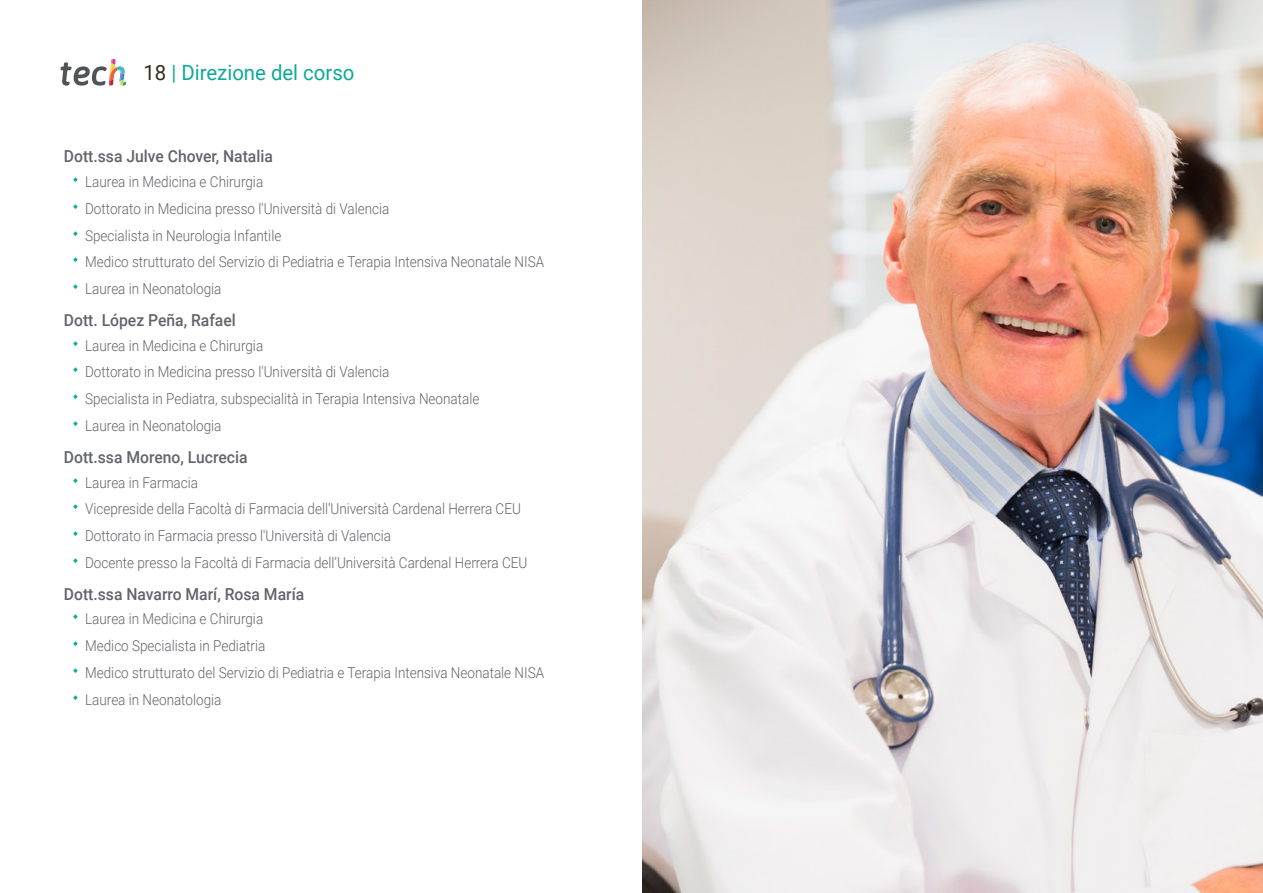
<style>
.page{position:relative;width:1263px;height:893px;background:#fff}
.page>*{position:absolute;margin:0;border:0;box-sizing:border-box;transform-origin:0 0}
.t1{font:21px "Roboto";color:#0ea996}
.t2{font:500 16.5px "Roboto";color:#61646a;scale:.95 1}
.t3{font:300 15px/26.7px "Roboto";color:#61646a;scale:.9 1}
.s1{color:#312e20}
</style>
<div class="page">
<img style="left:642px;top:0;width:621px;height:893px">
<svg style="left:61px;top:59px;width:65px;height:27px"></svg>
<h1 class="t1" style="left:144px;top:57px;width:213px"><span class="s1">18</span> | Direzione del corso</h1>
<p class="t2" style="left:64px;top:145px;width:222px">Dott.ssa Julve Chover, Natalia</p>
<p class="t3" style="left:85px;top:168px;width:511px">Laurea in Medicina e Chirurgia<br>Dottorato in Medicina presso l'Università di Valencia<br>Specialista in Neurologia Infantile<br>Medico strutturato del Servizio di Pediatria e Terapia Intensiva Neonatale NISA Laurea in Neonatologia</p>
<p class="t2" style="left:64px;top:309px;width:182px">Dott. López Peña, Rafael</p>
<p class="t3" style="left:85px;top:331px;width:439px">Laurea in Medicina e Chirurgia<br>Dottorato in Medicina presso l'Università di Valencia<br>Specialista in Pediatra, subspecialità in Terapia Intensiva Neonatale Laurea in Neonatologia</p>
<p class="t2" style="left:64px;top:445px;width:195px">Dott.ssa Moreno, Lucrecia</p>
<p class="t3" style="left:85px;top:468px;width:493px">Laurea in Farmacia<br>Vicepreside della Facoltà di Farmacia dell’Università Cardenal Herrera CEU Dottorato in Farmacia presso l'Università di Valencia<br>Docente presso la Facoltà di Farmacia dell’Università Cardenal Herrera CEU</p>
<p class="t2" style="left:64px;top:582px;width:255px">Dott.ssa Navarro Marí, Rosa María</p>
<p class="t3" style="left:85px;top:605px;width:511px">Laurea in Medicina e Chirurgia<br>Medico Specialista in Pediatria<br>Medico strutturato del Servizio di Pediatria e Terapia Intensiva Neonatale NISA Laurea in Neonatologia</p>
</div>
